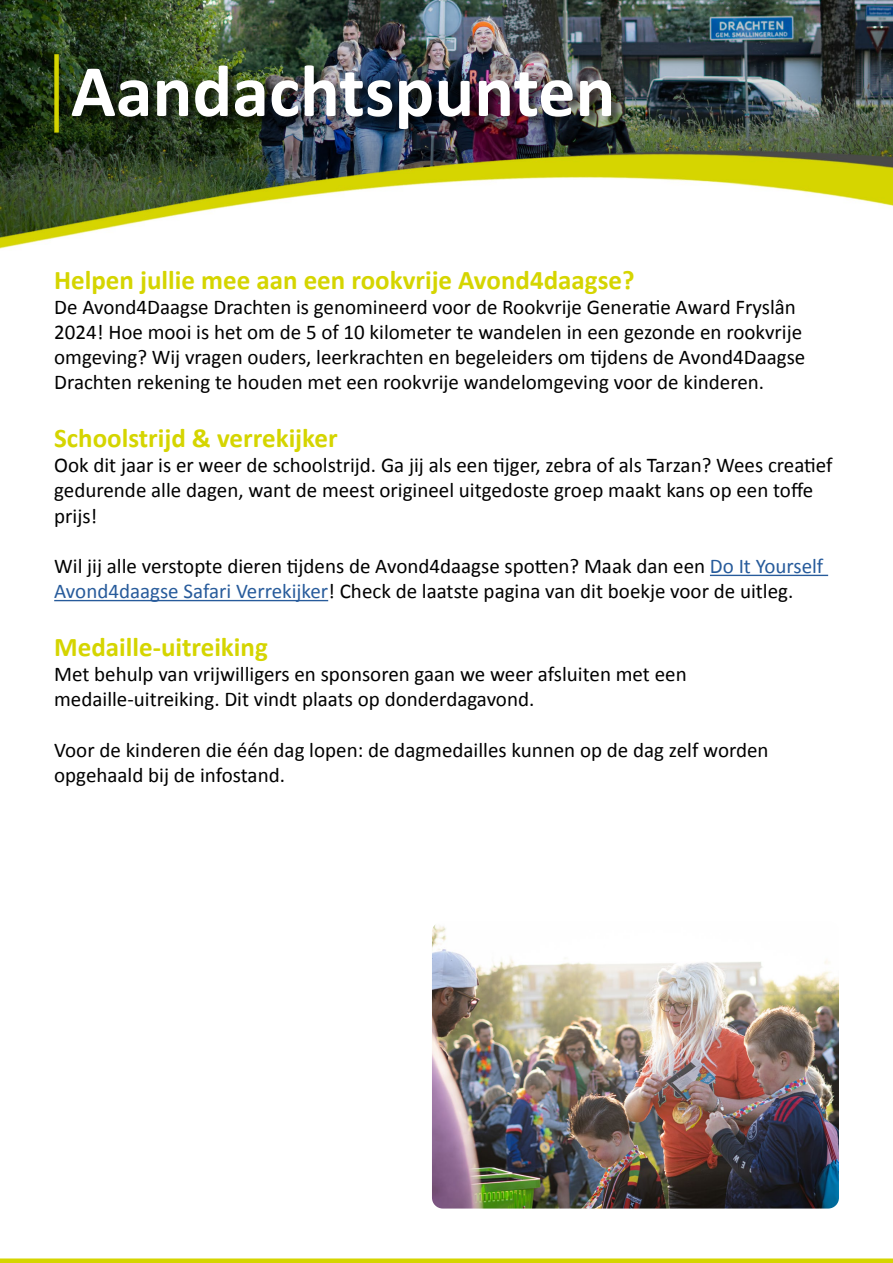
<style>
.page{position:relative;width:893px;height:1263px;background:#fff}
.page>*{position:absolute;margin:0;border:0;box-sizing:border-box;transform-origin:0 0}
.t1{font:700 74.25px "Calibri";color:#fff}
.t2{font:700 27px "Calibri";color:#d5d500}
.t3{font:21px/25.2px "Calibri";color:#000}
.s1{color:#275b9b}
</style>
<div class="page">
<div style="left:0;top:1258px;width:893px;height:5px;background:#d5d500"></div>
<img style="left:0;top:0;width:893px;height:150px">
<img style="left:0;top:150px;width:893px;height:99px">
<div style="left:71px;top:63px;width:554px;height:80px;background:#000;opacity:.75"></div>
<div style="left:54px;top:54px;width:5px;height:79px;background:#d5d500"></div>
<hr style="left:710px;top:575px;width:118px;height:1px;background:#275b9b">
<hr style="left:54px;top:600px;width:274px;height:1px;background:#275b9b">
<img style="left:432px;top:924px;width:407px;height:284px">
<h1 class="t1" style="left:71px;top:39px;width:546px">Aandachtspunten</h1>
<p class="t2" style="left:54px;top:260px;width:582px">Helpen jullie mee aan een rookvrije Avond4daagse?</p>
<p class="t3" style="left:54px;top:294px;width:753px">De Avond4Daagse Drachten is genomineerd voor de Rookvrije Generatie Award Fryslân 2024! Hoe mooi is het om de 5 of 10 kilometer te wandelen in een gezonde en rookvrije omgeving? Wij vragen ouders, leerkrachten en begeleiders om tijdens de Avond4Daagse Drachten rekening te houden met een rookvrije wandelomgeving voor de kinderen.</p>
<p class="t2" style="left:54px;top:419px;width:285px">Schoolstrijd &amp; verrekijker</p>
<p class="t3" style="left:54px;top:452px;width:780px">Ook dit jaar is er weer de schoolstrijd. Ga jij als een tijger, zebra of als Tarzan? Wees creatief gedurende alle dagen, want de meest origineel uitgedoste groep maakt kans op een toffe prijs!</p>
<p class="t3" style="left:54px;top:553px;width:771px">Wil jij alle verstopte dieren tijdens de Avond4daagse spotten? Maak dan een <span class="s1">Do It Yourself<br>Avond4daagse Safari Verrekijker</span>! Check de laatste pagina van dit boekje voor de uitleg.</p>
<p class="t2" style="left:54px;top:628px;width:215px">Medaille-uitreiking</p>
<p class="t3" style="left:54px;top:661px;width:634px">Met behulp van vrijwilligers en sponsoren gaan we weer afsluiten met een medaille-uitreiking. Dit vindt plaats op donderdagavond.</p>
<p class="t3" style="left:54px;top:736px;width:716px">Voor de kinderen die één dag lopen: de dagmedailles kunnen op de dag zelf worden opgehaald bij de infostand.</p>
</div>
